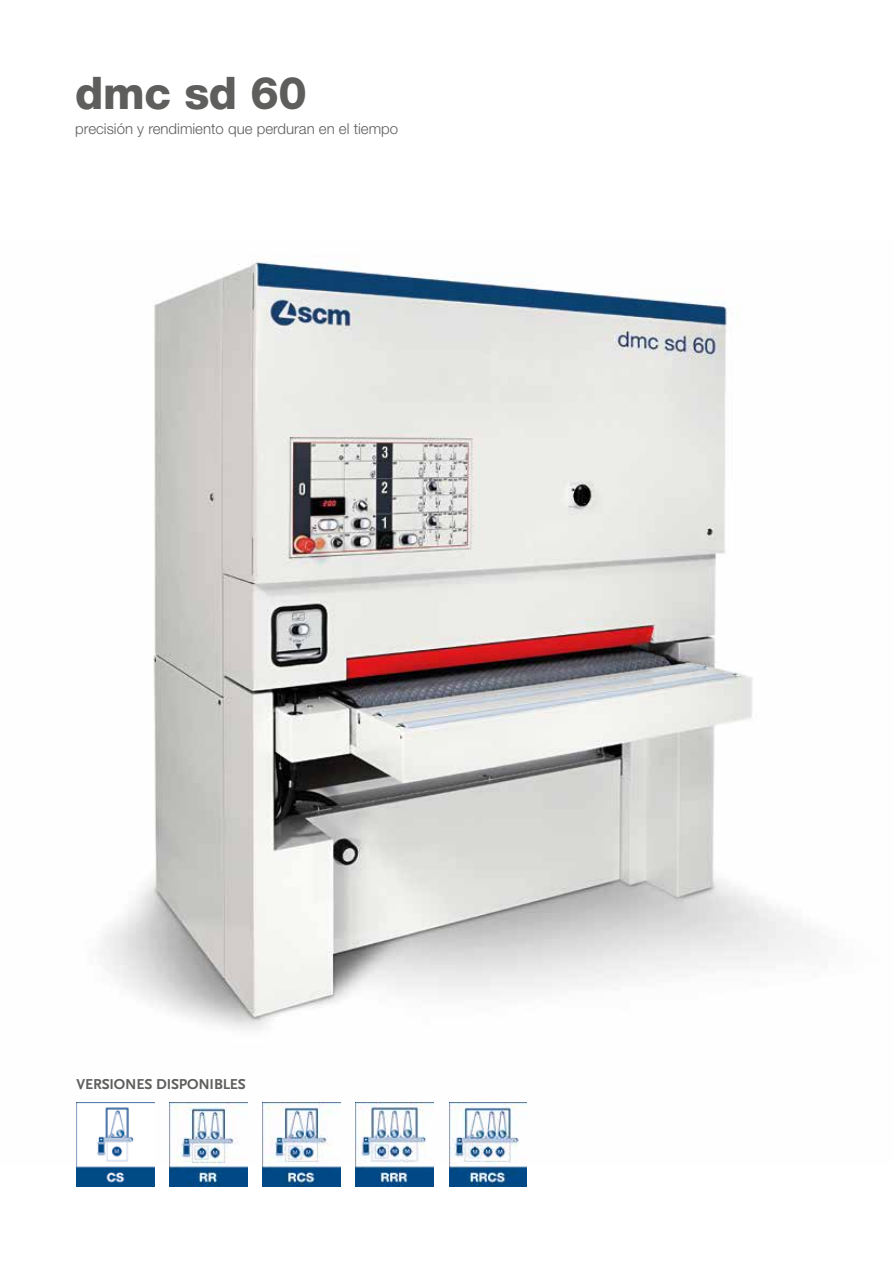
<style>
.page{position:relative;width:893px;height:1263px;background:#fff}
.page>*{position:absolute;margin:0;border:0;box-sizing:border-box;transform-origin:0 0}
.t1{font:800 45px "Helvetica Neue";letter-spacing:-.01em;color:#5e5e5d}
.t2{font:300 15px "Helvetica Neue";color:#5e5e5d}
.t3{font:700 15px "Scala Sans LF";letter-spacing:-.01em;color:#5e5e5d}
</style>
<div class="page">
<img style="left:76px;top:261px;width:735px;height:904px">
<img style="left:356px;top:1102px;width:78px;height:84px">
<img style="left:77px;top:1102px;width:77px;height:84px">
<img style="left:170px;top:1102px;width:77px;height:84px">
<img style="left:263px;top:1102px;width:77px;height:84px">
<img style="left:449px;top:1102px;width:78px;height:84px">
<h1 class="t1" style="left:75px;top:66px;width:233px">dmc sd 60</h1>
<p class="t2" style="left:75px;top:119px;width:324px">precisión y rendimiento que perduran en el tiempo</p>
<p class="t3" style="left:77px;top:1076px;width:171px">VERSIONES DISPONIBLES</p>
</div>
